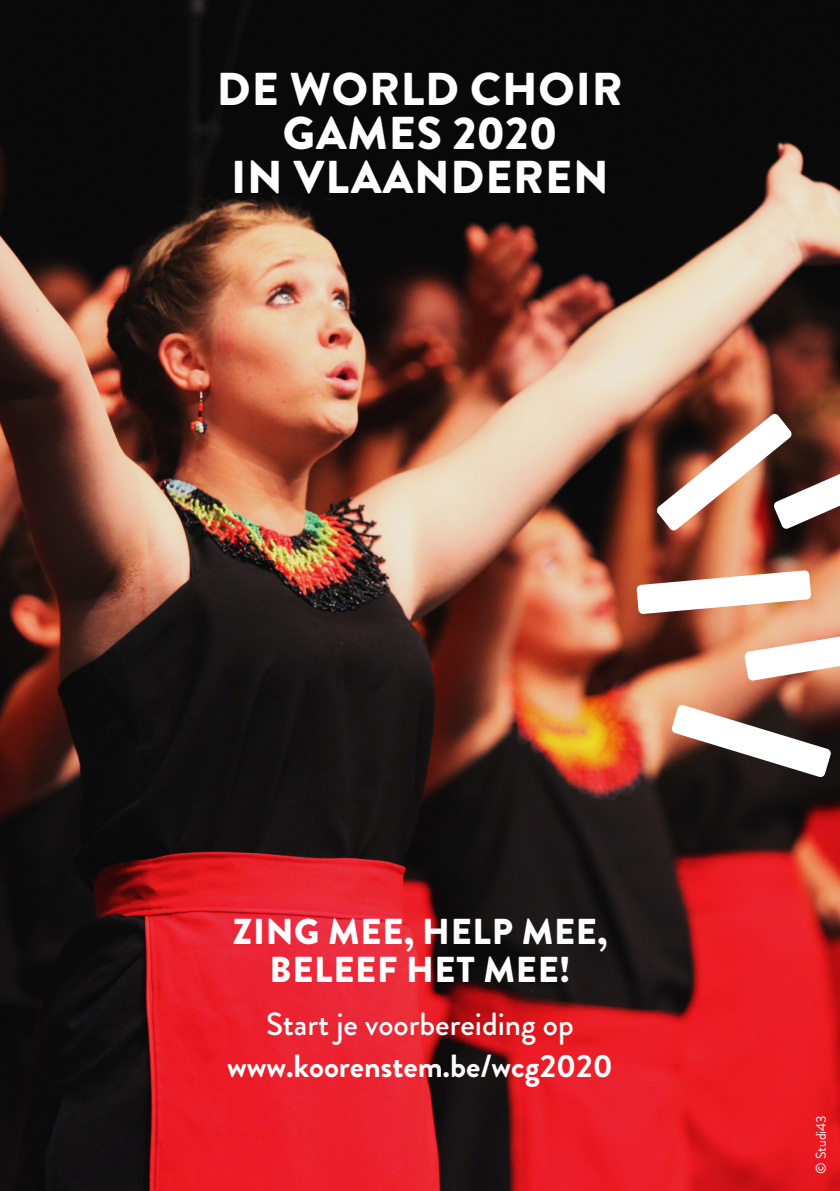
<style>
.page{position:relative;width:840px;height:1191px;background:#fff}
.page>*{position:absolute;margin:0;border:0;box-sizing:border-box;transform-origin:0 0}
.t1{font:900 46px/44px "Brandon Grotesque";letter-spacing:.02em;color:#fff;text-align:center}
.t2{font:900 36px/38px "Brandon Grotesque";letter-spacing:.02em;color:#fff;text-align:center}
.t3{font:700 32px/42px "Brandon Grotesque";color:#fff;text-align:center}
.t4{font:14px "Brandon Grotesque";color:#fff}
.s1{font-weight:500}
</style>
<div class="page">
<img style="left:0;top:0;width:839px;height:1191px">
<svg style="left:636px;top:570px;width:174px;height:44px"></svg>
<svg style="left:671px;top:704px;width:159px;height:73px"></svg>
<svg style="left:744px;top:625px;width:95px;height:56px"></svg>
<svg style="left:656px;top:413px;width:183px;height:118px"></svg>
<p class="t1" style="left:217px;top:67px;width:407px">DE WORLD CHOIR<br>GAMES 2020<br>IN VLAANDEREN</p>
<p class="t2" style="left:233px;top:913px;width:376px">ZING MEE, HELP MEE,<br>BELEEF HET MEE!</p>
<p class="t3" style="left:227px;top:1003px;width:387px"><span class="s1">Start je voorbereiding op </span>www.koorenstem.be/wcg2020</p>
<p class="t4" style="left:810px;top:1174px;width:60px;rotate:-90deg">© Studi43</p>
</div>
